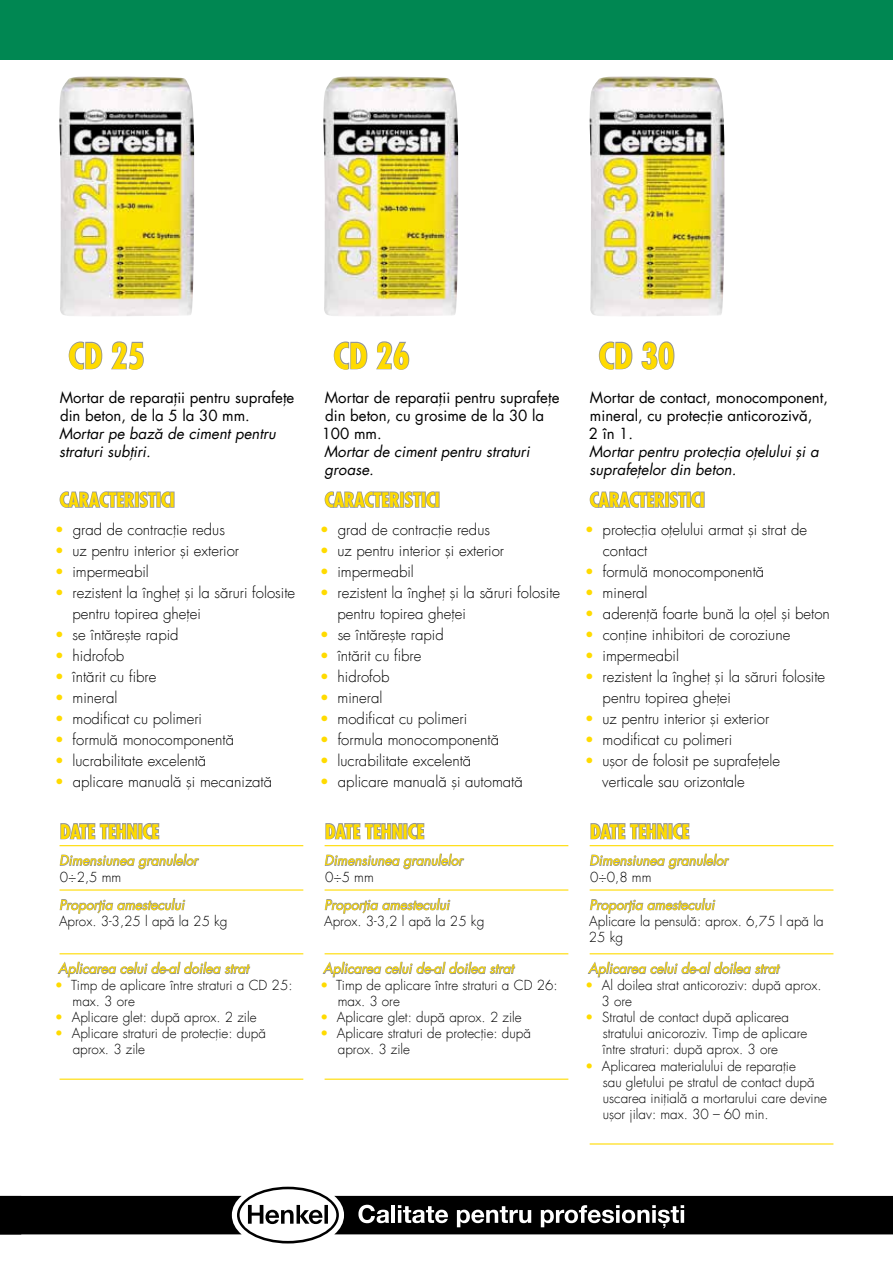
<style>
.page{position:relative;width:893px;height:1263px;background:#fff}
.page>*{position:absolute;margin:0;border:0;box-sizing:border-box;transform-origin:0 0}
.t1{font:700 condensed 34.5px "Futura Std";color:#ffdb00}
.t2{font:700 condensed 19.5px "Futura Std";color:#ffdb00}
.t3{font:300 15px/21px "Futura Std";color:#000}
.t4{font:15px/18px "Futura Std";color:#000}
.t5{font:15px/18px "Futura Std Book Obligue";color:#000}
.t6{font:300 13.5px/16.2px "Futura Std";color:#000}
.t7{font:13.5px "Futura Std Book Obligue";color:#ffdb00}
.s1{color:#ffdb00}
</style>
<div class="page">
<img style="left:59px;top:77px;width:135px;height:239px">
<img style="left:323px;top:77px;width:135px;height:239px">
<img style="left:589px;top:77px;width:135px;height:239px">
<hr style="left:60px;top:845px;width:243px;height:1px;background:#ffdb00">
<hr style="left:60px;top:889px;width:243px;height:1px;background:#ffdb00">
<hr style="left:60px;top:953px;width:243px;height:1px;background:#ffdb00">
<hr style="left:60px;top:1078px;width:243px;height:2px;background:#ffdb00">
<svg style="left:68px;top:341px;width:35px;height:29px"></svg>
<svg style="left:111px;top:341px;width:33px;height:29px"></svg>
<svg style="left:59px;top:491px;width:111px;height:17px"></svg>
<div style="left:170px;top:491px;width:5px;height:17px;border:2px solid #939598"></div>
<svg style="left:60px;top:823px;width:100px;height:17px"></svg>
<svg style="left:59px;top:853px;width:141px;height:17px"></svg>
<svg style="left:59px;top:898px;width:127px;height:16px"></svg>
<svg style="left:57px;top:961px;width:194px;height:17px"></svg>
<hr style="left:325px;top:845px;width:243px;height:1px;background:#ffdb00">
<hr style="left:325px;top:889px;width:243px;height:1px;background:#ffdb00">
<hr style="left:325px;top:953px;width:243px;height:1px;background:#ffdb00">
<hr style="left:325px;top:1078px;width:243px;height:2px;background:#ffdb00">
<svg style="left:333px;top:341px;width:35px;height:29px"></svg>
<svg style="left:376px;top:341px;width:34px;height:29px"></svg>
<svg style="left:324px;top:491px;width:111px;height:17px"></svg>
<div style="left:435px;top:491px;width:5px;height:17px;border:2px solid #939598"></div>
<svg style="left:325px;top:823px;width:100px;height:17px"></svg>
<svg style="left:324px;top:853px;width:141px;height:17px"></svg>
<svg style="left:324px;top:898px;width:127px;height:16px"></svg>
<svg style="left:322px;top:961px;width:194px;height:17px"></svg>
<hr style="left:590px;top:845px;width:243px;height:1px;background:#ffdb00">
<hr style="left:590px;top:889px;width:243px;height:1px;background:#ffdb00">
<hr style="left:590px;top:953px;width:243px;height:1px;background:#ffdb00">
<hr style="left:590px;top:1143px;width:243px;height:1px;background:#ffdb00">
<svg style="left:598px;top:341px;width:35px;height:29px"></svg>
<svg style="left:641px;top:341px;width:34px;height:29px"></svg>
<svg style="left:589px;top:491px;width:111px;height:17px"></svg>
<div style="left:700px;top:491px;width:5px;height:17px;border:2px solid #939598"></div>
<svg style="left:590px;top:823px;width:100px;height:17px"></svg>
<svg style="left:589px;top:853px;width:141px;height:17px"></svg>
<svg style="left:590px;top:898px;width:126px;height:16px"></svg>
<svg style="left:587px;top:961px;width:194px;height:17px"></svg>
<div style="left:0;top:0;width:893px;height:60px;background:#008752"></div>
<svg style="left:0;top:1187px;width:893px;height:56px"></svg>
<h1 class="t1" style="left:69px;top:334px;width:78px">CD 25</h1>
<p class="t4" style="left:60px;top:388px;width:236px">Mortar de reparații pentru suprafețe din beton, de la 5 la 30 mm.</p>
<p class="t5" style="left:59px;top:424px;width:218px">Mortar pe bază de ciment pentru straturi subțiri.</p>
<h2 class="t2" style="left:60px;top:488px;width:116px">CARACTERISTICI</h2>
<p class="t3" style="left:55px;top:519px;width:172px"><span class="s1">•</span> grad de contracție redus</p>
<p class="t3" style="left:55px;top:540px;width:186px"><span class="s1">•</span> uz pentru interior și exterior</p>
<p class="t3" style="left:55px;top:561px;width:96px"><span class="s1">•</span> impermeabil</p>
<p class="t3" style="left:73px;top:582px;width:224px;text-indent:-18px"><span class="s1">•</span> rezistent la îngheț și la săruri folosite pentru topirea gheței</p>
<p class="t3" style="left:55px;top:624px;width:125px"><span class="s1">•</span> se întărește rapid</p>
<p class="t3" style="left:55px;top:645px;width:71px"><span class="s1">•</span> hidrofob</p>
<p class="t3" style="left:55px;top:666px;width:103px"><span class="s1">•</span> întărit cu fibre</p>
<p class="t3" style="left:55px;top:687px;width:64px"><span class="s1">•</span> mineral</p>
<p class="t3" style="left:55px;top:708px;width:149px"><span class="s1">•</span> modificat cu polimeri</p>
<p class="t3" style="left:55px;top:729px;width:181px"><span class="s1">•</span> formulă monocomponentă</p>
<p class="t3" style="left:55px;top:750px;width:153px"><span class="s1">•</span> lucrabilitate excelentă</p>
<p class="t3" style="left:55px;top:771px;width:219px"><span class="s1">•</span> aplicare manuală și mecanizată</p>
<h2 class="t2" style="left:60px;top:819px;width:101px">DATE TEHNICE</h2>
<p class="t7" style="left:59px;top:852px;width:140px">Dimensiunea granulelor</p>
<p class="t6" style="left:60px;top:869px;width:63px">0÷2,5 mm</p>
<p class="t7" style="left:59px;top:896px;width:127px">Proporția amestecului</p>
<p class="t6" style="left:59px;top:913px;width:170px">Aprox. 3-3,25 l apă la 25 kg</p>
<p class="t7" style="left:58px;top:960px;width:192px">Aplicarea celui de-al doilea strat</p>
<p class="t6" style="left:73px;top:977px;width:221px;text-indent:-18px"><span class="s1">•</span> Timp de aplicare între straturi a CD 25: max. 3 ore</p>
<p class="t6" style="left:55px;top:1009px;width:203px"><span class="s1">•</span> Aplicare glet: după aprox. 2 zile</p>
<p class="t6" style="left:73px;top:1026px;width:195px;text-indent:-18px"><span class="s1">•</span> Aplicare straturi de protecție: după aprox. 3 zile</p>
<h1 class="t1" style="left:334px;top:334px;width:78px">CD 26</h1>
<p class="t4" style="left:322px;top:388px;width:239px">Mortar de reparații pentru suprafețe din beton, cu grosime de la 30 la<br>100 mm.</p>
<p class="t5" style="left:324px;top:442px;width:207px">Mortar de ciment pentru straturi groase.</p>
<h2 class="t2" style="left:325px;top:488px;width:116px">CARACTERISTICI</h2>
<p class="t3" style="left:320px;top:519px;width:172px"><span class="s1">•</span> grad de contracție redus</p>
<p class="t3" style="left:320px;top:540px;width:186px"><span class="s1">•</span> uz pentru interior și exterior</p>
<p class="t3" style="left:320px;top:561px;width:96px"><span class="s1">•</span> impermeabil</p>
<p class="t3" style="left:338px;top:582px;width:224px;text-indent:-18px"><span class="s1">•</span> rezistent la îngheț și la săruri folosite pentru topirea gheței</p>
<p class="t3" style="left:320px;top:624px;width:125px"><span class="s1">•</span> se întărește rapid</p>
<p class="t3" style="left:320px;top:645px;width:103px"><span class="s1">•</span> întărit cu fibre</p>
<p class="t3" style="left:320px;top:666px;width:71px"><span class="s1">•</span> hidrofob</p>
<p class="t3" style="left:320px;top:687px;width:64px"><span class="s1">•</span> mineral</p>
<p class="t3" style="left:320px;top:708px;width:149px"><span class="s1">•</span> modificat cu polimeri</p>
<p class="t3" style="left:320px;top:729px;width:181px"><span class="s1">•</span> formula monocomponentă</p>
<p class="t3" style="left:320px;top:750px;width:153px"><span class="s1">•</span> lucrabilitate excelentă</p>
<p class="t3" style="left:320px;top:771px;width:204px"><span class="s1">•</span> aplicare manuală și automată</p>
<h2 class="t2" style="left:325px;top:819px;width:101px">DATE TEHNICE</h2>
<p class="t7" style="left:324px;top:852px;width:140px">Dimensiunea granulelor</p>
<p class="t6" style="left:325px;top:869px;width:50px">0÷5 mm</p>
<p class="t7" style="left:324px;top:896px;width:127px">Proporția amestecului</p>
<p class="t6" style="left:324px;top:913px;width:162px">Aprox. 3-3,2 l apă la 25 kg</p>
<p class="t7" style="left:323px;top:960px;width:192px">Aplicarea celui de-al doilea strat</p>
<p class="t6" style="left:338px;top:977px;width:221px;text-indent:-18px"><span class="s1">•</span> Timp de aplicare între straturi a CD 26: max. 3 ore</p>
<p class="t6" style="left:320px;top:1009px;width:203px"><span class="s1">•</span> Aplicare glet: după aprox. 2 zile</p>
<p class="t6" style="left:338px;top:1026px;width:195px;text-indent:-18px"><span class="s1">•</span> Aplicare straturi de protecție: după aprox. 3 zile</p>
<h1 class="t1" style="left:599px;top:334px;width:78px">CD 30</h1>
<p class="t4" style="left:589px;top:388px;width:241px">Mortar de contact, monocomponent, mineral, cu protecție anticorozivă,<br>2 în 1.</p>
<p class="t5" style="left:589px;top:442px;width:231px">Mortar pentru protecția oțelului și a suprafețelor din beton.</p>
<h2 class="t2" style="left:590px;top:488px;width:116px">CARACTERISTICI</h2>
<p class="t3" style="left:603px;top:519px;width:206px;text-indent:-18px"><span class="s1">•</span> protecția oțelului armat și strat de contact</p>
<p class="t3" style="left:585px;top:561px;width:181px"><span class="s1">•</span> formulă monocomponentă</p>
<p class="t3" style="left:585px;top:582px;width:64px"><span class="s1">•</span> mineral</p>
<p class="t3" style="left:585px;top:603px;width:247px"><span class="s1">•</span> aderență foarte bună la oțel și beton</p>
<p class="t3" style="left:585px;top:624px;width:207px"><span class="s1">•</span> conține inhibitori de coroziune</p>
<p class="t3" style="left:585px;top:645px;width:96px"><span class="s1">•</span> impermeabil</p>
<p class="t3" style="left:603px;top:666px;width:224px;text-indent:-18px"><span class="s1">•</span> rezistent la îngheț și la săruri folosite pentru topirea gheței</p>
<p class="t3" style="left:585px;top:708px;width:186px"><span class="s1">•</span> uz pentru interior și exterior</p>
<p class="t3" style="left:585px;top:729px;width:149px"><span class="s1">•</span> modificat cu polimeri</p>
<p class="t3" style="left:602px;top:750px;width:179px;text-indent:-17px"><span class="s1">•</span> ușor de folosit pe suprafețele verticale sau orizontale</p>
<h2 class="t2" style="left:590px;top:819px;width:101px">DATE TEHNICE</h2>
<p class="t7" style="left:589px;top:852px;width:140px">Dimensiunea granulelor</p>
<p class="t6" style="left:590px;top:869px;width:63px">0÷0,8 mm</p>
<p class="t7" style="left:589px;top:896px;width:127px">Proporția amestecului</p>
<p class="t6" style="left:589px;top:913px;width:236px">Aplicare la pensulă: aprox. 6,75 l apă la<br>25 kg</p>
<p class="t7" style="left:588px;top:960px;width:192px">Aplicarea celui de-al doilea strat</p>
<p class="t6" style="left:602px;top:977px;width:222px;text-indent:-17px"><span class="s1">•</span> Al doilea strat anticoroziv: după aprox.<br>3 ore</p>
<p class="t6" style="left:603px;top:1009px;width:206px;text-indent:-18px"><span class="s1">•</span> Stratul de contact după aplicarea stratului anicoroziv. Timp de aplicare între straturi: după aprox. 3 ore</p>
<p class="t6" style="left:603px;top:1058px;width:226px;text-indent:-18px"><span class="s1">•</span> Aplicarea materialului de reparație<br>sau gletului pe stratul de contact după uscarea inițială a mortarului care devine ușor jilav: max. 30 – 60 min.</p>
</div>
